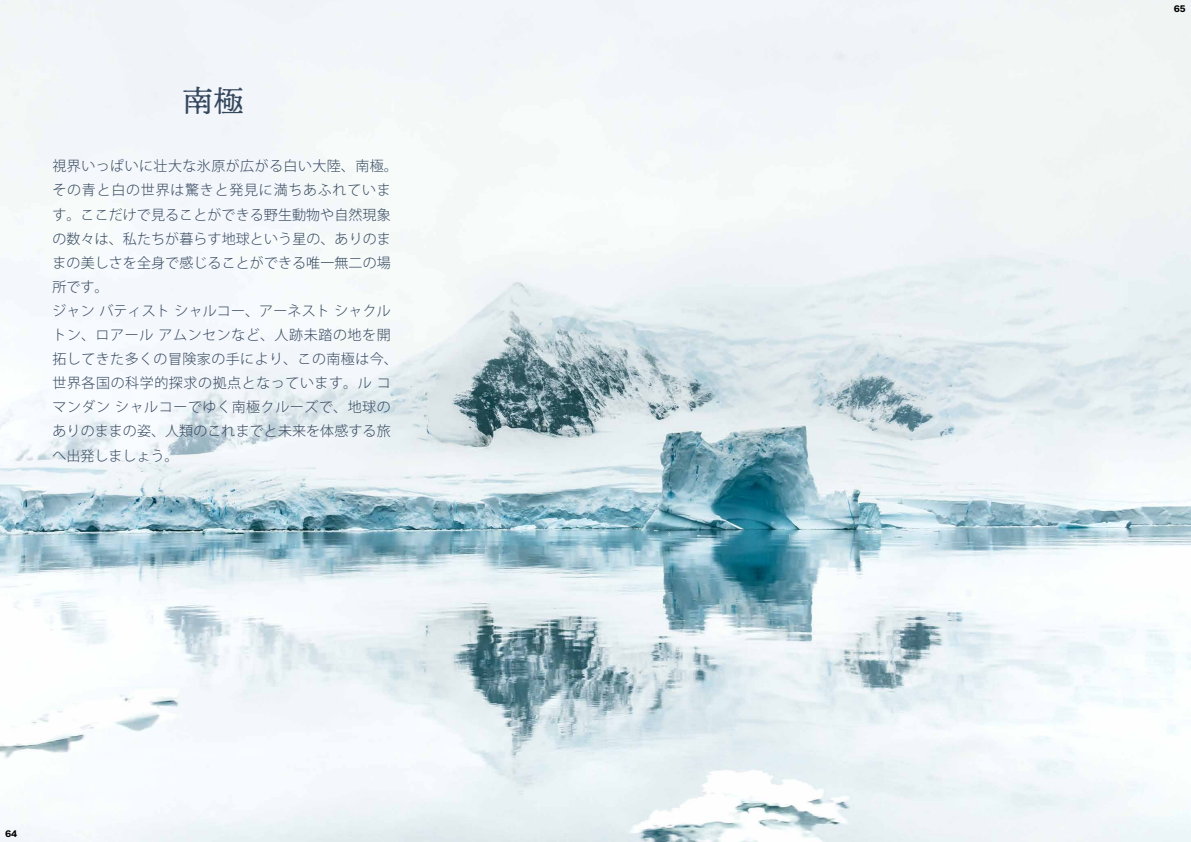
<style>
.page{position:relative;width:1191px;height:842px;background:#fff}
.page>*{position:absolute;margin:0;border:0;box-sizing:border-box;transform-origin:0 0}
.t1{font:30px "DNP Shuei N Min Std L";color:#35485e}
.t2{font:300 14px/24.1px "Koz Go Pro";letter-spacing:.03em;color:#35485e}
.t3{font:9.5px "Grtsk Variable";color:#000}
</style>
<div class="page">
<img style="left:0;top:0;width:1191px;height:842px">
<h1 class="t1" style="left:182px;top:79px;width:63px">南極</h1>
<p class="t2" style="left:52px;top:154px;width:347px">視界いっぱいに壮大な氷原が広がる白い大陸、南極。その青と白の世界は驚きと発見に満ちあふれています。ここだけで見ることができる野生動物や自然現象の数々は、私たちが暮らす地球という星の、ありのままの美しさを全身で感じることができる唯一無二の場所です。<br>ジャン バティスト シャルコー、アーネスト シャクルトン、ロアール アムンセンなど、人跡未踏の地を開拓してきた多くの冒険家の手により、この南極は今、世界各国の科学的探求の拠点となっています。ル コマンダン シャルコーでゆく南極クルーズで、地球のありのままの姿、人類のこれまでと未来を体感する旅へ出発しましょう。</p>
<p class="t3" style="left:5px;top:828px;width:14px">64</p>
<p class="t3" style="left:1173px;top:3px;width:14px">65</p>
</div>
